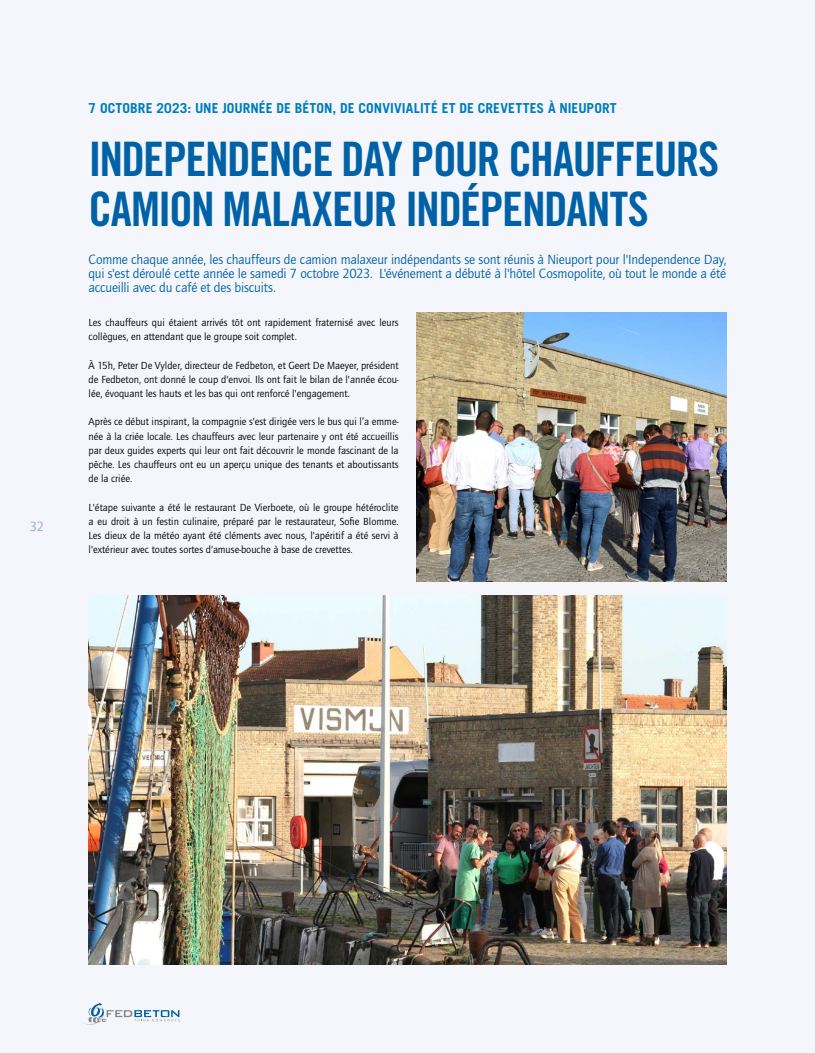
<style>
.page{position:relative;width:815px;height:1053px;background:#fff}
.page>*{position:absolute;margin:0;border:0;box-sizing:border-box;transform-origin:0 0}
.t1{font:47.5px/50px "Trade Gothic LT Std Bd Cn 20";letter-spacing:-.03em;color:#0061a7}
.t2{font:13.75px/13.8px "Quay Sans ITC Std";letter-spacing:-.01em;color:#0061a7;text-align:justify}
.t3{font:700 13.75px "Trade Gothic LT Std";letter-spacing:.01em;color:#007dbb}
.t4{font:13.75px "Quay Sans ITC Std";color:#87a8d4}
.t5{font:10.62px/14.1px "Quay Sans ITC Std";color:#000;text-align:justify}
</style>
<div class="page">
<div style="left:0;top:0;width:815px;height:1052px;background:#f4f6fb"></div>
<img style="left:89px;top:595px;width:637px;height:368px">
<img style="left:416px;top:312px;width:310px;height:269px">
<svg style="left:84px;top:1003px;width:96px;height:21px"></svg>
<p class="t4" style="left:30px;top:518px;width:16px">32</p>
<p class="t3" style="left:89px;top:100px;width:530px">7 OCTOBRE 2023: UNE JOURNÉE DE BÉTON, DE CONVIVIALITÉ ET DE CREVETTES À NIEUPORT</p>
<h1 class="t1" style="left:88px;top:134px;width:632px">INDEPENDENCE DAY POUR CHAUFFEURS<br>CAMION MALAXEUR INDÉPENDANTS</h1>
<p class="t2" style="left:88px;top:253px;width:640px">Comme chaque année, les chauffeurs de camion malaxeur indépendants se sont réunis à Nieuport pour l'Independence Day, qui s'est déroulé cette année le samedi 7 octobre 2023. L'événement a débuté à l'hôtel Cosmopolite, où tout le monde a été accueilli avec du café et des biscuits.</p>
<p class="t5" style="left:89px;top:315px;width:312px">Les chauffeurs qui étaient arrivés tôt ont rapidement fraternisé avec leurs collègues, en attendant que le groupe soit complet.</p>
<p class="t5" style="left:89px;top:358px;width:312px">À 15h, Peter De Vylder, directeur de Fedbeton, et Geert De Maeyer, président de Fedbeton, ont donné le coup d'envoi. Ils ont fait le bilan de l'année écou&shy;lée, évoquant les hauts et les bas qui ont renforcé l'engagement.</p>
<p class="t5" style="left:89px;top:415px;width:312px">Après ce début inspirant, la compagnie s'est dirigée vers le bus qui l’a emme&shy;née à la criée locale. Les chauffeurs avec leur partenaire y ont été accueillis par deux guides experts qui leur ont fait découvrir le monde fascinant de la pêche. Les chauffeurs ont eu un aperçu unique des tenants et aboutissants de la criée.</p>
<p class="t5" style="left:89px;top:500px;width:312px">L'étape suivante a été le restaurant De Vierboete, où le groupe hétéroclite a eu droit à un festin culinaire, préparé par le restaurateur, Sofie Blomme.<br>Les dieux de la météo ayant été cléments avec nous, l'apéritif a été servi à l'extérieur avec toutes sortes d'amuse-bouche à base de crevettes.</p>
</div>
